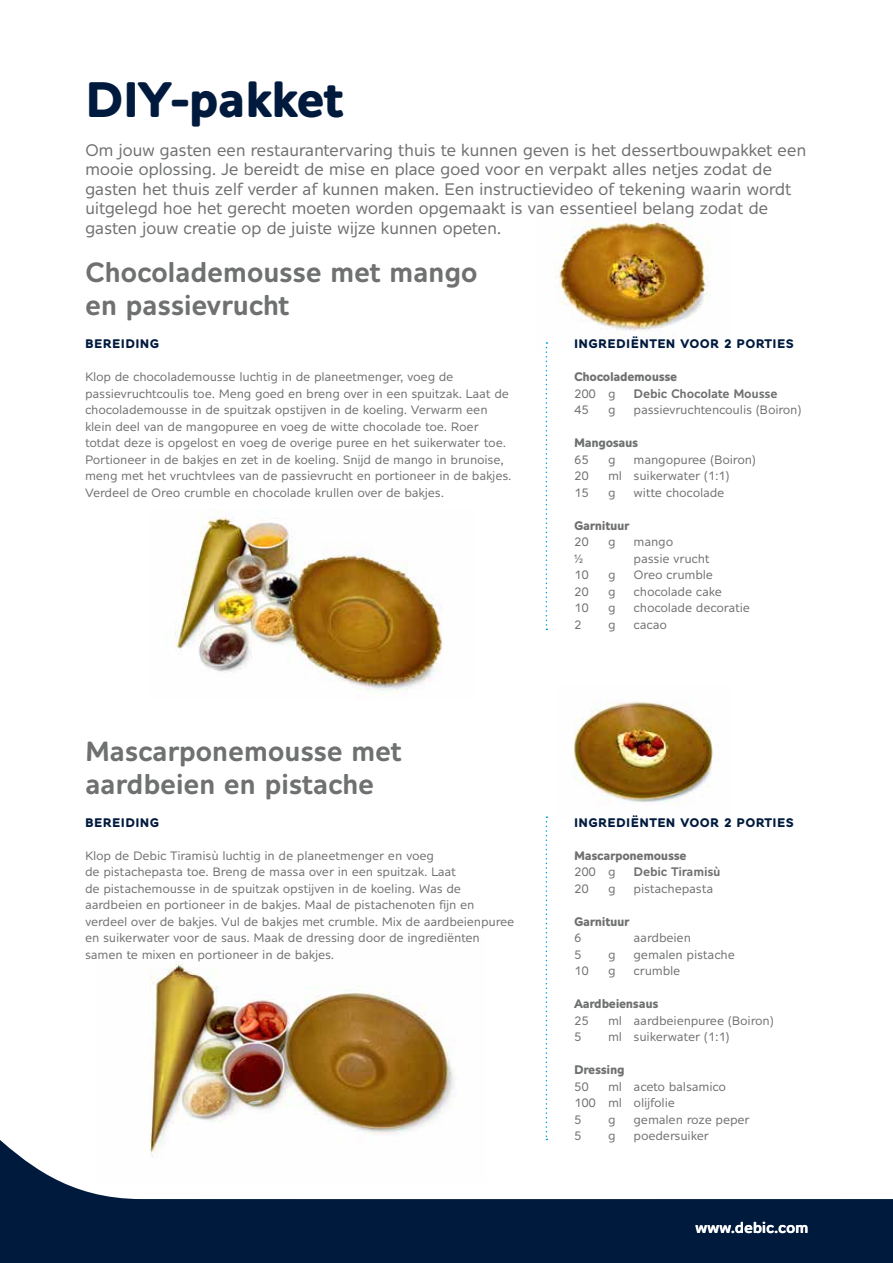
<style>
.page{position:relative;width:893px;height:1263px;background:#fff}
.page>*{position:absolute;margin:0;border:0;box-sizing:border-box;transform-origin:0 0}
.t1{font:700 48px "Alleyn";letter-spacing:-.02em;color:#001a3e}
.t2{font:600 27px/33px "Alleyn";letter-spacing:-.02em;color:#6f7070}
.t3{font:16.5px/19.5px "Alleyn";letter-spacing:-.03em;color:#6f7070}
.t4{font:600 15px "Alleyn";letter-spacing:-.02em;color:#fff}
.t5{font:12px/16.5px "Alleyn";letter-spacing:-.02em;color:#6f7070}
.t6{font:700 12px "Alleyn";letter-spacing:-.03em;color:#6f7070}
.t7{font:700 12px "Alleyn";letter-spacing:.03em;color:#001a3e}
.t8{font:600 12px "Alleyn";letter-spacing:-.02em;color:#6f7070}
</style>
<div class="page">
<svg style="left:0;top:1131px;width:893px;height:132px;fill:#001a3e"></svg>
<img style="left:545px;top:217px;width:165px;height:131px">
<img style="left:97px;top:963px;width:389px;height:219px">
<img style="left:573px;top:701px;width:140px;height:104px">
<svg style="left:546px;top:342px;width:1px;height:288px"></svg>
<svg style="left:546px;top:816px;width:1px;height:324px"></svg>
<img style="left:174px;top:511px;width:269px;height:180px">
<h1 class="t1" style="left:85px;top:70px;width:260px">DIY-pakket</h1>
<p class="t3" style="left:85px;top:140px;width:723px">Om jouw gasten een restaurantervaring thuis te kunnen geven is het dessertbouwpakket een mooie oplossing. Je bereidt de mise en place goed voor en verpakt alles netjes zodat de gasten het thuis zelf verder af kunnen maken. Een instructievideo of tekening waarin wordt uitgelegd hoe het gerecht moeten worden opgemaakt is van essentieel belang zodat de gasten jouw creatie op de juiste wijze kunnen opeten.</p>
<h2 class="t2" style="left:85px;top:255px;width:394px">Chocolademousse met mango en passievrucht</h2>
<p class="t7" style="left:85px;top:336px;width:76px">BEREIDING</p>
<p class="t5" style="left:85px;top:368px;width:428px">Klop de chocolademousse luchtig in de planeetmenger, voeg de passievruchtcoulis toe. Meng goed en breng over in een spuitzak. Laat de chocolademousse in de spuitzak opstijven in de koeling. Verwarm een klein deel van de mangopuree en voeg de witte chocolade toe. Roer totdat deze is opgelost en voeg de overige puree en het suikerwater toe.<br>Portioneer in de bakjes en zet in de koeling. Snijd de mango in brunoise, meng met het vruchtvlees van de passievrucht en portioneer in de bakjes.<br>Verdeel de Oreo crumble en chocolade krullen over de bakjes.</p>
<h2 class="t2" style="left:85px;top:734px;width:318px">Mascarponemousse met aardbeien en pistache</h2>
<p class="t7" style="left:85px;top:815px;width:76px">BEREIDING</p>
<p class="t5" style="left:85px;top:847px;width:431px">Klop de Debic Tiramisù luchtig in de planeetmenger en voeg<br>de pistachepasta toe. Breng de massa over in een spuitzak. Laat<br>de pistachemousse in de spuitzak opstijven in de koeling. Was de aardbeien en portioneer in de bakjes. Maal de pistachenoten fijn en verdeel over de bakjes. Vul de bakjes met crumble. Mix de aardbeienpuree en suikerwater voor de saus. Maak de dressing door de ingrediënten samen te mixen en portioneer in de bakjes.</p>
<p class="t7" style="left:574px;top:336px;width:221px">INGREDIËNTEN VOOR 2 PORTIES</p>
<p class="t6" style="left:574px;top:369px;width:105px">Chocolademousse</p>
<p class="t5" style="left:574px;top:385px;width:43px">200 g</p>
<p class="t8" style="left:634px;top:386px;width:146px">Debic Chocolate Mousse</p>
<p class="t5" style="left:574px;top:401px;width:16px">45</p>
<p class="t5" style="left:608px;top:401px;width:9px">g</p>
<p class="t5" style="left:634px;top:401px;width:170px">passievruchtencoulis (Boiron)</p>
<p class="t6" style="left:574px;top:435px;width:66px">Mangosaus</p>
<p class="t5" style="left:574px;top:451px;width:16px">65</p>
<p class="t5" style="left:608px;top:451px;width:9px">g</p>
<p class="t5" style="left:634px;top:451px;width:124px">mangopuree (Boiron)</p>
<p class="t5" style="left:574px;top:467px;width:16px">20</p>
<p class="t5" style="left:608px;top:467px;width:123px">ml suikerwater (1:1)</p>
<p class="t5" style="left:574px;top:484px;width:16px">15</p>
<p class="t5" style="left:608px;top:484px;width:9px">g</p>
<p class="t5" style="left:634px;top:484px;width:92px">witte chocolade</p>
<p class="t6" style="left:574px;top:518px;width:57px">Garnituur</p>
<p class="t5" style="left:574px;top:533px;width:16px">20</p>
<p class="t5" style="left:608px;top:533px;width:9px">g</p>
<p class="t5" style="left:634px;top:533px;width:41px">mango</p>
<p class="t5" style="left:574px;top:550px;width:10px">½</p>
<p class="t5" style="left:634px;top:550px;width:78px">passie vrucht</p>
<p class="t5" style="left:574px;top:566px;width:16px">10</p>
<p class="t5" style="left:608px;top:566px;width:9px">g</p>
<p class="t5" style="left:634px;top:566px;width:81px">Oreo crumble</p>
<p class="t5" style="left:574px;top:583px;width:16px">20</p>
<p class="t5" style="left:608px;top:583px;width:9px">g</p>
<p class="t5" style="left:634px;top:583px;width:90px">chocolade cake</p>
<p class="t5" style="left:574px;top:599px;width:16px">10</p>
<p class="t5" style="left:608px;top:599px;width:9px">g</p>
<p class="t5" style="left:634px;top:599px;width:118px">chocolade decoratie</p>
<p class="t5" style="left:574px;top:616px;width:9px">2</p>
<p class="t5" style="left:608px;top:616px;width:9px">g</p>
<p class="t5" style="left:634px;top:616px;width:35px">cacao</p>
<p class="t7" style="left:574px;top:815px;width:221px">INGREDIËNTEN VOOR 2 PORTIES</p>
<p class="t6" style="left:574px;top:848px;width:114px">Mascarponemousse</p>
<p class="t5" style="left:574px;top:863px;width:43px">200 g</p>
<p class="t8" style="left:634px;top:864px;width:89px">Debic Tiramisù</p>
<p class="t5" style="left:574px;top:880px;width:16px">20</p>
<p class="t5" style="left:608px;top:880px;width:9px">g</p>
<p class="t5" style="left:634px;top:880px;width:81px">pistachepasta</p>
<p class="t6" style="left:574px;top:914px;width:57px">Garnituur</p>
<p class="t5" style="left:574px;top:929px;width:9px">6</p>
<p class="t5" style="left:634px;top:929px;width:59px">aardbeien</p>
<p class="t5" style="left:574px;top:946px;width:9px">5</p>
<p class="t5" style="left:608px;top:946px;width:9px">g</p>
<p class="t5" style="left:634px;top:946px;width:103px">gemalen pistache</p>
<p class="t5" style="left:574px;top:962px;width:16px">10</p>
<p class="t5" style="left:608px;top:962px;width:9px">g</p>
<p class="t5" style="left:634px;top:962px;width:48px">crumble</p>
<p class="t6" style="left:574px;top:996px;width:86px">Aardbeiensaus</p>
<p class="t5" style="left:574px;top:1012px;width:16px">25</p>
<p class="t5" style="left:608px;top:1012px;width:167px">ml aardbeienpuree (Boiron)</p>
<p class="t5" style="left:574px;top:1028px;width:9px">5</p>
<p class="t5" style="left:608px;top:1028px;width:123px">ml suikerwater (1:1)</p>
<p class="t6" style="left:574px;top:1062px;width:52px">Dressing</p>
<p class="t5" style="left:574px;top:1078px;width:16px">50</p>
<p class="t5" style="left:574px;top:1078px;width:153px;text-indent:34px">ml aceto balsamico<br>100 ml olijfolie<br>5</p>
<p class="t5" style="left:608px;top:1111px;width:9px">g</p>
<p class="t5" style="left:634px;top:1111px;width:118px">gemalen roze peper</p>
<p class="t5" style="left:574px;top:1127px;width:9px">5</p>
<p class="t5" style="left:608px;top:1127px;width:9px">g</p>
<p class="t5" style="left:634px;top:1127px;width:77px">poedersuiker</p>
<p class="t4" style="left:695px;top:1219px;width:115px">www.debic.com</p>
</div>
